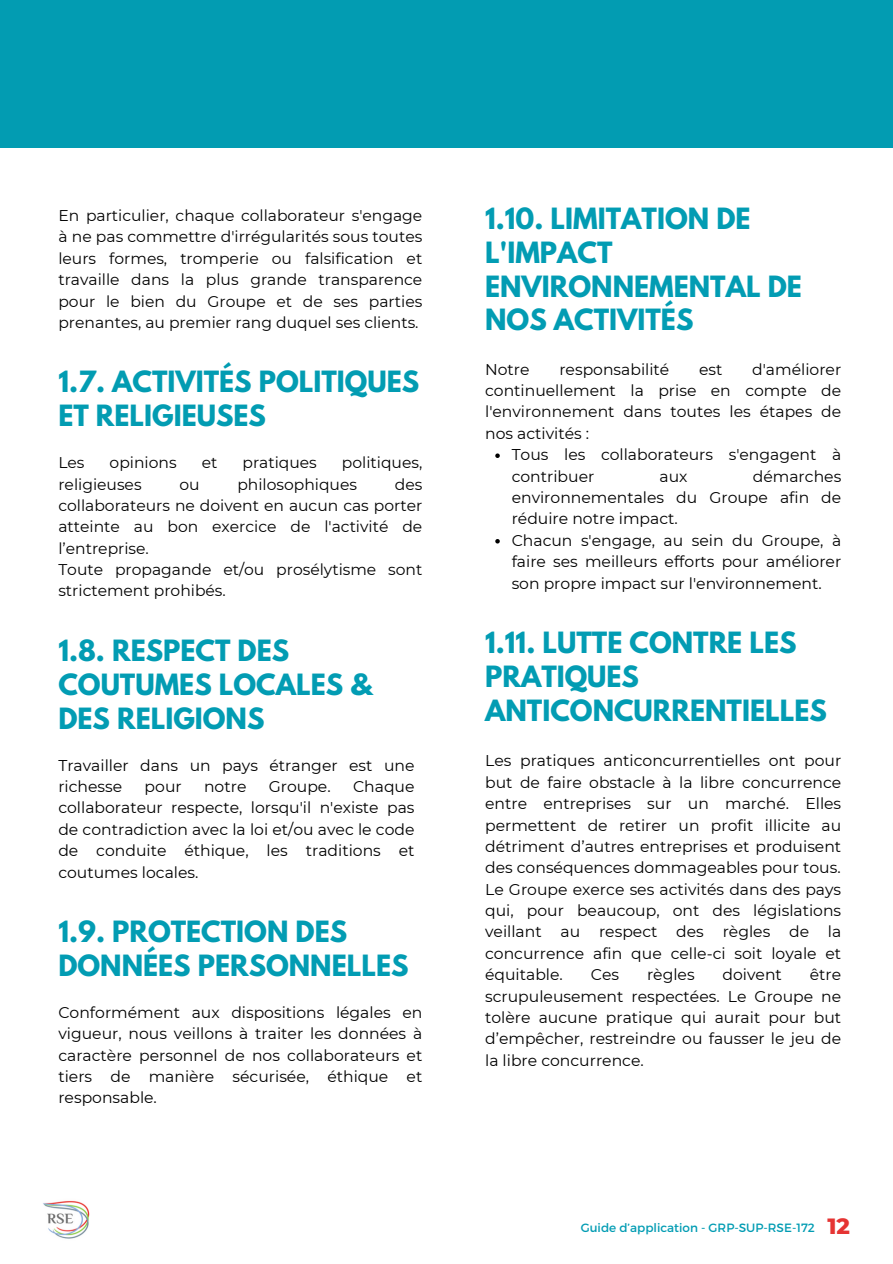
<style>
.page{position:relative;width:893px;height:1264px;background:#fff}
.page>*{position:absolute;margin:0;border:0;box-sizing:border-box;transform-origin:0 0}
.t1{font:700 25.95px/33.8px "League Spartan";color:#029cb3}
.t2{font:700 25.95px/33.8px "League Spartan";color:#029cb2}
.t3{font:800 22.5px "Montserrat";color:#e53433}
.t4{font:15.6px/21.3px "Montserrat";color:#000;text-align:justify}
.t5{font:12px "Montserrat";color:#029cb3}
</style>
<div class="page">
<svg style="left:495px;top:453px;width:4px;height:5px"></svg>
<svg style="left:495px;top:539px;width:4px;height:4px"></svg>
<img style="left:43px;top:1200px;width:47px;height:39px">
<div style="left:0;top:0;width:892px;height:148px;background:#029cb2"></div>
<h2 class="t4" style="left:58px;top:205px;width:365px">En particulier, chaque collaborateur s'engage à ne pas commettre d'irrégularités sous toutes leurs formes, tromperie ou falsification et travaille dans la plus grande transparence pour le bien du Groupe et de ses parties prenantes, au premier rang duquel ses clients.</h2>
<h2 class="t2" style="left:58px;top:368px;width:362px">1.7. ACTIVITÉS POLITIQUES<br>ET RELIGIEUSES</h2>
<h1 class="t4" style="left:58px;top:452px;width:28px">Les</h1>
<h1 class="t4" style="left:110px;top:452px;width:68px">opinions</h1>
<h1 class="t4" style="left:202px;top:452px;width:17px">et</h1>
<h1 class="t4" style="left:242px;top:452px;width:76px">pratiques</h1>
<h1 class="t4" style="left:342px;top:452px;width:82px">politiques,</h1>
<h1 class="t4" style="left:58px;top:473px;width:85px">religieuses</h1>
<h1 class="t4" style="left:179px;top:473px;width:22px">ou</h1>
<h1 class="t4" style="left:237px;top:473px;width:121px">philosophiques</h1>
<h1 class="t4" style="left:58px;top:473px;width:365px;text-align:left;text-indent:336px">des collaborateurs ne doivent en aucun cas porter atteinte au bon exercice de l'activité de l’entreprise.<br>Toute propagande et/ou prosélytisme sont strictement prohibés.</h1>
<h2 class="t1" style="left:58px;top:637px;width:315px">1.8. RESPECT DES<br>COUTUMES LOCALES &amp;<br>DES RELIGIONS</h2>
<h1 class="t4" style="left:58px;top:754px;width:357px">Travailler dans un pays étranger est une richesse</h1>
<h1 class="t4" style="left:58px;top:775px;width:357px;text-indent:294px">Chaque collaborateur respecte, lorsqu'il n'existe pas de contradiction avec la loi et/ou avec le code de conduite éthique, les traditions et coutumes locales.</h1>
<h1 class="t4" style="left:145px;top:775px;width:39px">pour</h1>
<h1 class="t4" style="left:204px;top:775px;width:44px">notre</h1>
<h1 class="t4" style="left:269px;top:775px;width:63px">Groupe.</h1>
<h2 class="t1" style="left:58px;top:918px;width:351px">1.9. PROTECTION DES<br>DONNÉES PERSONNELLES</h2>
<h1 class="t4" style="left:58px;top:1001px;width:365px">Conformément aux dispositions légales en vigueur, nous veillons à traiter les données à caractère personnel de nos collaborateurs et tiers de manière sécurisée, éthique et responsable.</h1>
<h2 class="t1" style="left:485px;top:205px;width:318px">1.10. LIMITATION DE<br>L'IMPACT<br>ENVIRONNEMENTAL DE<br>NOS ACTIVITÉS</h2>
<h1 class="t4" style="left:485px;top:358px;width:46px">Notre</h1>
<h1 class="t4" style="left:559px;top:358px;width:111px">responsabilité</h1>
<h1 class="t4" style="left:699px;top:358px;width:25px">est</h1>
<h1 class="t4" style="left:485px;top:358px;width:357px;text-indent:267px">d'améliorer continuellement la prise en compte de l'environnement dans toutes les étapes de nos activités :</h1>
<h2 class="t4" style="left:511px;top:444px;width:331px">Tous les collaborateurs s'engagent à contribuer</h2>
<h2 class="t4" style="left:511px;top:465px;width:331px;text-indent:241px">démarches environnementales du Groupe afin de réduire notre impact.</h2>
<h1 class="t4" style="left:511px;top:529px;width:331px">Chacun s'engage, au sein du Groupe, à faire ses meilleurs efforts pour améliorer son propre impact sur l'environnement.</h1>
<h2 class="t4" style="left:659px;top:465px;width:30px">aux</h2>
<h2 class="t1" style="left:485px;top:629px;width:343px">1.11. LUTTE CONTRE LES<br>PRATIQUES<br>ANTICONCURRENTIELLES</h2>
<p class="t4" style="left:485px;top:750px;width:357px">Les pratiques anticoncurrentielles ont pour but de faire obstacle à la libre concurrence entre entreprises sur un marché. Elles permettent de retirer un profit illicite au détriment d’autres entreprises et produisent des conséquences dommageables pour tous.<br>Le Groupe exerce ses activités dans des pays qui, pour beaucoup, ont des législations veillant au respect des règles de la concurrence afin que celle-ci soit loyale et équitable.</p>
<p class="t4" style="left:590px;top:964px;width:30px">Ces</p>
<p class="t4" style="left:647px;top:964px;width:49px">règles</p>
<p class="t4" style="left:722px;top:964px;width:61px">doivent</p>
<p class="t4" style="left:485px;top:964px;width:357px;text-indent:324px">être scrupuleusement respectées. Le Groupe ne tolère aucune pratique qui aurait pour but d’empêcher, restreindre ou fausser le jeu de la libre concurrence.</p>
<p class="t5" style="left:580px;top:1219px;width:236px">Guide d’application - GRP-SUP-RSE-172</p>
<h2 class="t3" style="left:827px;top:1212px;width:24px">12</h2>
</div>
